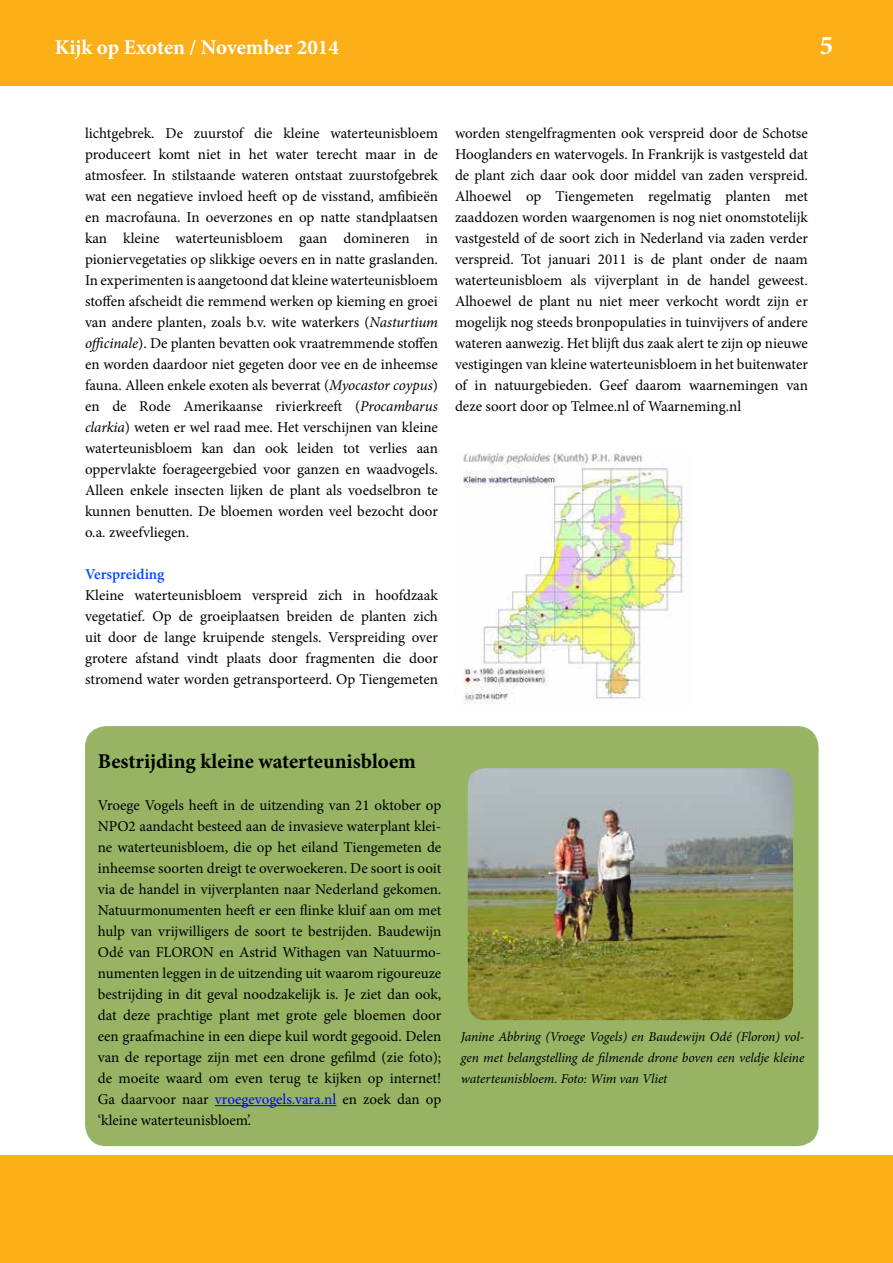
<style>
.page{position:relative;width:893px;height:1263px;background:#fff}
.page>*{position:absolute;margin:0;border:0;box-sizing:border-box;transform-origin:0 0}
.t1{font:700 27px "Minion Pro";color:#fff}
.t2{font:700 21px "Minion Pro";color:#000}
.t3{font:700 21px "Minion Pro";letter-spacing:-.005em;color:#fff}
.t4{font:15px/21px "Minion Pro";color:#000;text-align:justify}
.t5{font:600 15px "Minion Pro";letter-spacing:-.005em;color:#004aff}
.t6{font:italic 13.5px/21px "Minion Pro";letter-spacing:-.005em;color:#000;text-align:justify}
.s1{font-style:italic}
.s2{color:#00f}
</style>
<div class="page">
<div style="left:0;top:1155px;width:893px;height:108px;background:#fcaf17"></div>
<div style="left:1px;top:0;width:892px;height:85px;background:#fcaf17"></div>
<hr style="left:0;top:0;width:1px;height:85px;background:#fcaf17">
<div style="left:85px;top:726px;width:734px;height:420px;background:#96b464;border-radius:21px"></div>
<hr style="left:215px;top:1105px;width:121px;height:1px;background:#00f">
<img style="left:468px;top:768px;width:325px;height:252px">
<img style="left:455px;top:453px;width:233px;height:251px">
<h2 class="t3" style="left:55px;top:32px;width:286px">Kijk op Exoten / November 2014</h2>
<h1 class="t1" style="left:820px;top:26px;width:15px">5</h1>
<p class="t4" style="left:85px;top:123px;width:354px">lichtgebrek. De zuurstof die kleine waterteunisbloem produceert komt niet in het water terecht maar in de atmosfeer. In stilstaande wateren ontstaat zuurstofgebrek wat een negatieve invloed heeft op de visstand, amfibieën en macrofauna. In oeverzones en op natte standplaatsen kan kleine waterteunisbloem gaan domineren in pioniervegetaties op slikkige oevers en in natte graslanden.<br>In experimenten is aangetoond dat kleine waterteunisbloem stoffen afscheidt die remmend werken op kieming en groei van andere planten, zoals b.v. wite waterkers (<span class="s1">Nasturtium officinale</span>). De planten bevatten ook vraatremmende stoffen en worden daardoor niet gegeten door vee en de inheemse fauna. Alleen enkele exoten als beverrat (<span class="s1">Myocastor coypus</span>) en de Rode Amerikaanse rivierkreeft (<span class="s1">Procambarus clarkia</span>) weten er wel raad mee. Het verschijnen van kleine waterteunisbloem kan dan ook leiden tot verlies aan oppervlakte foerageergebied voor ganzen en waadvogels.<br>Alleen enkele insecten lijken de plant als voedselbron te kunnen benutten. De bloemen worden veel bezocht door o.a. zweefvliegen.</p>
<p class="t5" style="left:85px;top:564px;width:81px">Verspreiding</p>
<p class="t4" style="left:85px;top:585px;width:354px">Kleine waterteunisbloem verspreid zich in hoofdzaak vegetatief. Op de groeiplaatsen breiden de planten zich uit door de lange kruipende stengels. Verspreiding over grotere afstand vindt plaats door fragmenten die door stromend water worden getransporteerd. Op Tiengemeten</p>
<p class="t4" style="left:455px;top:123px;width:354px">worden stengelfragmenten ook verspreid door de Schotse Hooglanders en watervogels. In Frankrijk is vastgesteld dat de plant zich daar ook door middel van zaden verspreid.<br>Alhoewel op Tiengemeten regelmatig planten met zaaddozen worden waargenomen is nog niet onomstotelijk vastgesteld of de soort zich in Nederland via zaden verder verspreid. Tot januari 2011 is de plant onder de naam waterteunisbloem als vijverplant in de handel geweest.<br>Alhoewel de plant nu niet meer verkocht wordt zijn er mogelijk nog steeds bronpopulaties in tuinvijvers of andere wateren aanwezig. Het blijft dus zaak alert te zijn op nieuwe vestigingen van kleine waterteunisbloem in het buitenwater of in natuurgebieden. Geef daarom waarnemingen van deze soort door op Telmee.nl of Waarneming.nl</p>
<h2 class="t2" style="left:98px;top:746px;width:320px">Bestrijding kleine waterteunisbloem</h2>
<p class="t4" style="left:98px;top:795px;width:345px">Vroege Vogels heeft in de uitzending van 21 oktober op NPO2 aandacht besteed aan de invasieve waterplant klei&shy;ne waterteunisbloem, die op het eiland Tiengemeten de inheemse soorten dreigt te overwoekeren. De soort is ooit via de handel in vijverplanten naar Nederland gekomen.<br>Natuurmonumenten heeft er een flinke kluif aan om met hulp van vrijwilligers de soort te bestrijden. Baudewijn Odé van FLORON en Astrid Withagen van Natuurmo&shy;numenten leggen in de uitzending uit waarom rigoureuze bestrijding in dit geval noodzakelijk is. Je ziet dan ook, dat deze prachtige plant met grote gele bloemen door een graafmachine in een diepe kuil wordt gegooid. Delen van de reportage zijn met een drone gefilmd (zie foto); de moeite waard om even terug te kijken op internet!<br>Ga daarvoor naar <span class="s2">vroegevogels.vara.nl</span> en zoek dan op ‘kleine waterteunisbloem’.</p>
<p class="t6" style="left:461px;top:1026px;width:345px">Janine Abbring (Vroege Vogels) en Baudewijn Odé (Floron) vol&shy;gen met belangstelling de filmende drone boven een veldje kleine waterteunisbloem. Foto: Wim van Vliet</p>
</div>
